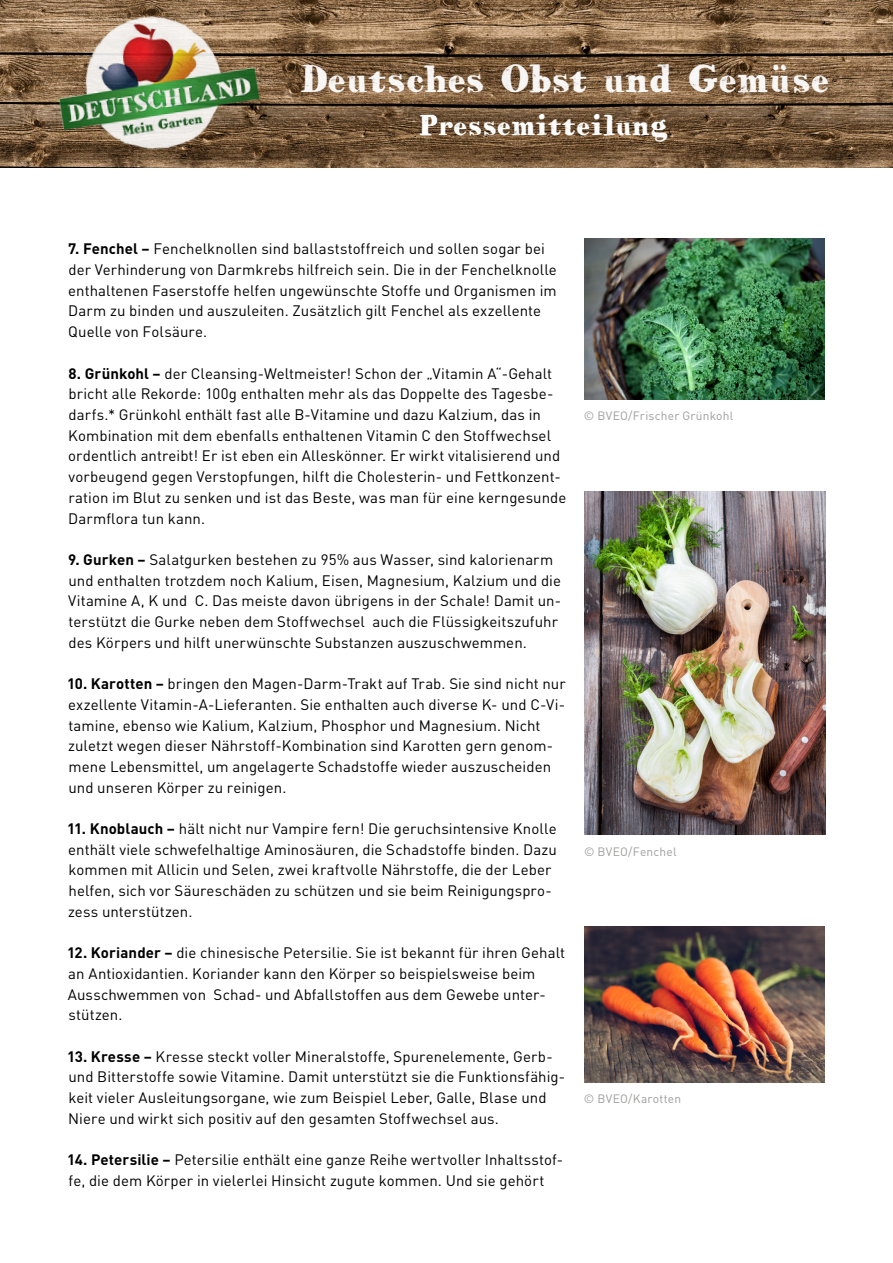
<style>
.page{position:relative;width:893px;height:1263px;background:#fff}
.page>*{position:absolute;margin:0;border:0;box-sizing:border-box;transform-origin:0 0}
.t1{font:500 31.5px "HVD Bodedo";color:#fff}
.t2{font:500 24px "HVD Bodedo";letter-spacing:-.005em;color:#fff}
.t3{font:15px/20.7px "DIN";letter-spacing:.005em;color:#000}
.t4{font:12px "DIN";letter-spacing:.015em;color:#9d9d9c}
.s1{font-weight:700}
</style>
<div class="page">
<img style="left:1px;top:0;width:517px;height:167px">
<img style="left:518px;top:0;width:374px;height:167px">
<img style="left:47px;top:0;width:223px;height:168px">
<img style="left:584px;top:239px;width:241px;height:160px">
<img style="left:584px;top:492px;width:241px;height:343px">
<img style="left:584px;top:926px;width:241px;height:156px">
<h1 class="t1" style="left:299px;top:55px;width:532px">Deutsches Obst und Gemüse</h1>
<h2 class="t2" style="left:419px;top:107px;width:251px">Pressemitteilung</h2>
<p class="t3" style="left:68px;top:238px;width:490px"><span class="s1">7. Fenchel –</span> Fenchelknollen sind ballaststoffreich und sollen sogar bei der Verhinderung von Darmkrebs hilfreich sein. Die in der Fenchelknolle enthaltenen Faserstoffe helfen ungewünschte Stoffe und Organismen im Darm zu binden und auszuleiten. Zusätzlich gilt Fenchel als exzellente Quelle von Folsäure.</p>
<p class="t3" style="left:68px;top:362px;width:500px"><span class="s1">8. Grünkohl –</span> der Cleansing-Weltmeister! Schon der „Vitamin A“-Gehalt bricht alle Rekorde: 100g enthalten mehr als das Doppelte des Tagesbe&shy;darfs.* Grünkohl enthält fast alle B-Vitamine und dazu Kalzium, das in Kombination mit dem ebenfalls enthaltenen Vitamin C den Stoffwechsel ordentlich antreibt! Er ist eben ein Alleskönner. Er wirkt vitalisierend und vorbeugend gegen Verstopfungen, hilft die Cholesterin- und Fettkonzent&shy;ration im Blut zu senken und ist das Beste, was man für eine kerngesunde Darmflora tun kann.</p>
<p class="t3" style="left:68px;top:549px;width:495px"><span class="s1">9. Gurken –</span> Salatgurken bestehen zu 95% aus Wasser, sind kalorienarm und enthalten trotzdem noch Kalium, Eisen, Magnesium, Kalzium und die Vitamine A, K und C. Das meiste davon übrigens in der Schale! Damit un&shy;terstützt die Gurke neben dem Stoffwechsel auch die Flüssigkeitszufuhr des Körpers und hilft unerwünschte Substanzen auszuschwemmen.</p>
<p class="t3" style="left:67px;top:673px;width:500px"><span class="s1">10. Karotten –</span> bringen den Magen-Darm-Trakt auf Trab. Sie sind nicht nur exzellente Vitamin-A-Lieferanten. Sie enthalten auch diverse K- und C-Vi&shy;tamine, ebenso wie Kalium, Kalzium, Phosphor und Magnesium. Nicht zuletzt wegen dieser Nährstoff-Kombination sind Karotten gern genom&shy;mene Lebensmittel, um angelagerte Schadstoffe wieder auszuscheiden und unseren Körper zu reinigen.</p>
<p class="t3" style="left:67px;top:818px;width:491px"><span class="s1">11. Knoblauch –</span> hält nicht nur Vampire fern! Die geruchsintensive Knolle enthält viele schwefelhaltige Aminosäuren, die Schadstoffe binden. Dazu kommen mit Allicin und Selen, zwei kraftvolle Nährstoffe, die der Leber helfen, sich vor Säureschäden zu schützen und sie beim Reinigungspro&shy;zess unterstützen.</p>
<p class="t3" style="left:67px;top:942px;width:500px"><span class="s1">12. Koriander –</span> die chinesische Petersilie. Sie ist bekannt für ihren Gehalt an Antioxidantien. Koriander kann den Körper so beispielsweise beim Ausschwemmen von Schad- und Abfallstoffen aus dem Gewebe unter&shy;stützen.</p>
<p class="t3" style="left:67px;top:1046px;width:500px"><span class="s1">13. Kresse –</span> Kresse steckt voller Mineralstoffe, Spurenelemente, Gerb&shy;und Bitterstoffe sowie Vitamine. Damit unterstützt sie die Funktionsfähig&shy;keit vieler Ausleitungsorgane, wie zum Beispiel Leber, Galle, Blase und Niere und wirkt sich positiv auf den gesamten Stoffwechsel aus.</p>
<p class="t3" style="left:67px;top:1149px;width:498px"><span class="s1">14. Petersilie –</span> Petersilie enthält eine ganze Reihe wertvoller Inhaltsstof&shy;fe, die dem Körper in vielerlei Hinsicht zugute kommen. Und sie gehört</p>
<p class="t4" style="left:584px;top:408px;width:151px">© BVEO/Frischer Grünkohl</p>
<p class="t4" style="left:584px;top:844px;width:94px">© BVEO/Fenchel</p>
<p class="t4" style="left:584px;top:1091px;width:99px">© BVEO/Karotten</p>
</div>
